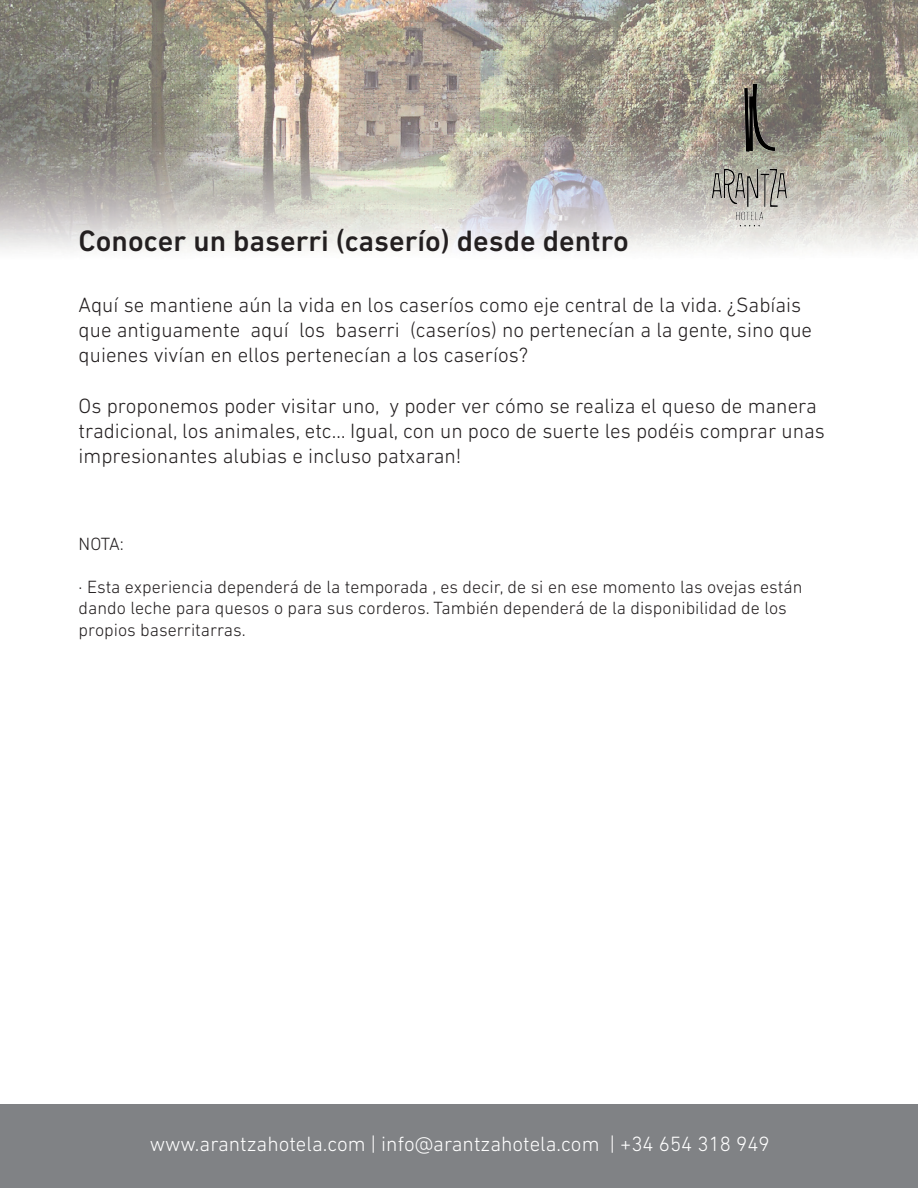
<style>
.page{position:relative;width:918px;height:1188px;background:#fff}
.page>*{position:absolute;margin:0;border:0;box-sizing:border-box;transform-origin:0 0}
.título{font:500 30px "DIN Next LT Pro";color:#231f20}
.texto{font:300 21px/25.2px "DIN Next LT Pro";color:#231f20}
.t1{font:300 21px "DIN Next LT Pro";color:#fff}
.texto_pequeño{font:300 18px/21.6px "DIN Next LT Pro";color:#231f20}
</style>
<div class="page">
<div style="left:0;top:1104px;width:918px;height:84px;background:#808285"></div>
<img style="left:0;top:0;width:918px;height:252px">
<img style="left:673px;top:59px;width:160px;height:190px">
<p class="título" style="left:79px;top:223px;width:552px">Conocer un baserri (caserío) desde dentro</p>
<p class="texto" style="left:79px;top:292px;width:735px">Aquí se mantiene aún la vida en los caseríos como eje central de la vida. ¿Sabíais que antiguamente aquí los baserri (caseríos) no pertenecían a la gente, sino que quienes vivían en ellos pertenecían a los caseríos?</p>
<p class="texto" style="left:79px;top:393px;width:748px">Os proponemos poder visitar uno, y poder ver cómo se realiza el queso de manera tradicional, los animales, etc… Igual, con un poco de suerte les podéis comprar unas impresionantes alubias e incluso patxaran!</p>
<p class="texto_pequeño" style="left:79px;top:533px;width:47px">NOTA:</p>
<p class="texto_pequeño" style="left:79px;top:576px;width:725px">· Esta experiencia dependerá de la temporada , es decir, de si en ese momento las ovejas están dando leche para quesos o para sus corderos. También dependerá de la disponibilidad de los propios baserritarras.</p>
<p class="t1" style="left:150px;top:1132px;width:622px">www.arantzahotela.com | info@arantzahotela.com | +34 654 318 949</p>
</div>
